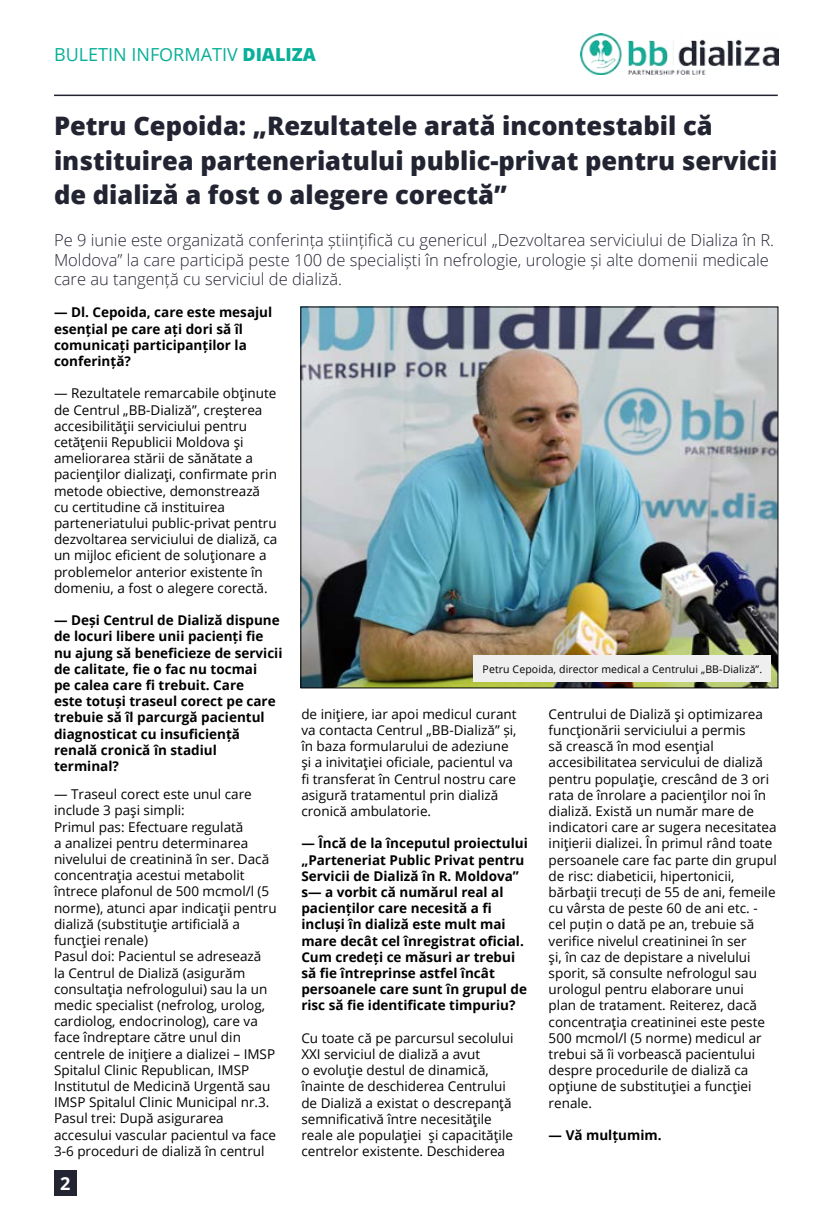
<style>
.page{position:relative;width:832px;height:1224px;background:#fff}
.page>*{position:absolute;margin:0;border:0;box-sizing:border-box;transform-origin:0 0}
.t1{font:800 25.5px/34.5px "Open Sans";color:#222432}
.t2{font:18px "Open Sans";color:#08af99}
.t3{font:700 18px "Open Sans";color:#fff}
.t4{font:300 16.5px/19.8px "Open Sans";color:#222432}
.t5{font:13.5px/16.2px "Open Sans";color:#000}
.t6{font:700 13.5px/16.2px "Open Sans";color:#000}
.t7{font:10.5px "Open Sans";letter-spacing:.01em;color:#000}
.s1{font-weight:800}
</style>
<div class="page">
<hr style="left:54px;top:95px;width:723px;height:1px;background:#222432">
<img style="left:581px;top:33px;width:197px;height:42px">
<div style="left:54px;top:1170px;width:22px;height:25px;background:#222432"></div>
<img style="left:303px;top:309px;width:473px;height:377px">
<div style="left:473px;top:656px;width:298px;height:26px;background:#efeff0"></div>
<h2 class="t2" style="left:54px;top:42px;width:263px">BULETIN INFORMATIV <span class="s1">DIALIZA</span></h2>
<h1 class="t1" style="left:54px;top:107px;width:724px">Petru Cepoida: „Rezultatele arată incontestabil că instituirea parteneriatului public-privat pentru servicii de dializă a fost o alegere corectă”</h1>
<p class="t4" style="left:54px;top:229px;width:721px">Pe 9 iunie este organizată conferința științifică cu genericul „Dezvoltarea serviciului de Dializa în R.<br>Moldova” la care participă peste 100 de specialiști în nefrologie, urologie și alte domenii medicale care au tangență cu serviciul de dializă.</p>
<p class="t6" style="left:54px;top:304px;width:220px">— Dl. Cepoida, care este mesajul esențial pe care ați dori să îl comunicați participanților la conferință?</p>
<p class="t5" style="left:54px;top:385px;width:225px">— Rezultatele remarcabile obţinute de Centrul „BB-Dializă”, creşterea accesibilităţii serviciului pentru cetăţenii Republicii Moldova şi ameliorarea stării de sănătate a pacienţilor dializaţi, confirmate prin metode obiective, demonstrează cu certitudine că instituirea parteneriatului public-privat pentru dezvoltarea serviciului de dializă, ca un mijloc eficient de soluţionare a problemelor anterior existente în domeniu, a fost o alegere corectă.</p>
<p class="t6" style="left:54px;top:612px;width:230px">— Deși Centrul de Dializă dispune de locuri libere unii pacienți fie nu ajung să beneficieze de servicii de calitate, fie o fac nu tocmai<br>pe calea care fi trebuit. Care<br>este totuși traseul corect pe care trebuie să îl parcurgă pacientul diagnosticat cu insuficiență renală cronică în stadiul terminal?</p>
<p class="t5" style="left:54px;top:786px;width:224px">— Traseul corect este unul care include 3 paşi simpli:<br>Primul pas: Efectuare regulată<br>a analizei pentru determinarea nivelului de creatinină în ser. Dacă concentraţia acestui metabolit întrece plafonul de 500 mcmol/l (5 norme), atunci apar indicaţii pentru dializă (substituţie artificială a funcţiei renale)<br>Pasul doi: Pacientul se adresează<br>la Centrul de Dializă (asigurăm consultaţia nefrologului) sau la un medic specialist (nefrolog, urolog, cardiolog, endocrinolog), care va face îndreptare către unul din centrele de iniţiere a dializei – IMSP Spitalul Clinic Republican, IMSP Institutul de Medicină Urgentă sau IMSP Spitalul Clinic Municipal nr.3.<br>Pasul trei: După asigurarea accesului vascular pacientul va face 3-6 proceduri de dializă în centrul</p>
<h2 class="t3" style="left:60px;top:1170px;width:12px">2</h2>
<p class="t7" style="left:482px;top:662px;width:281px">Petru Cepoida, director medical a Centrului „BB-Dializă”.</p>
<p class="t5" style="left:301px;top:705px;width:217px">de iniţiere, iar apoi medicul curant va contacta Centrul „BB-Dializă” și, în baza formularului de adeziune şi a inivitaţiei oficiale, pacientul va fi transferat în Centrul nostru care asigură tratamentul prin dializă cronică ambulatorie.</p>
<p class="t6" style="left:301px;top:835px;width:228px">— Încă de la începutul proiectului „Parteneriat Public Privat pentru<br>Servicii de Dializă în R. Moldova” s— a vorbit că numărul real al pacienților care necesită a fi incluși în dializă este mult mai mare decât cel înregistrat oficial.<br>Cum credeți ce măsuri ar trebui să fie întreprinse astfel încât persoanele care sunt în grupul de risc să fie identificate timpuriu?</p>
<p class="t5" style="left:301px;top:1029px;width:213px">Cu toate că pe parcursul secolului XXI serviciul de dializă a avut<br>o evoluţie destul de dinamică, înainte de deschiderea Centrului de Dializă a existat o descrepanţă semnificativă între necesităţile reale ale populaţiei şi capacităţile centrelor existente. Deschiderea</p>
<p class="t5" style="left:548px;top:705px;width:230px">Centrului de Dializă şi optimizarea funcţionării serviciului a permis<br>să crească în mod esenţial accesibilitatea servicului de dializă pentru populaţie, crescând de 3 ori rata de înrolare a pacienţilor noi în dializă. Există un număr mare de indicatori care ar sugera necesitatea iniţierii dializei. În primul rând toate persoanele care fac parte din grupul de risc: diabeticii, hipertonicii, bărbaţii trecuți de 55 de ani, femeile cu vârsta de peste 60 de ani etc. - cel puțin o dată pe an, trebuie să verifice nivelul creatininei în ser<br>şi, în caz de depistare a nivelului sporit, să consulte nefrologul sau urologul pentru elaborare unui<br>plan de tratament. Reiterez, dacă concentraţia creatininei este peste 500 mcmol/l (5 norme) medicul ar trebui să îi vorbească pacientului despre procedurile de dializă ca opţiune de substituţiei a funcţiei renale.</p>
<p class="t6" style="left:548px;top:1126px;width:114px">— Vă mulțumim.</p>
</div>
